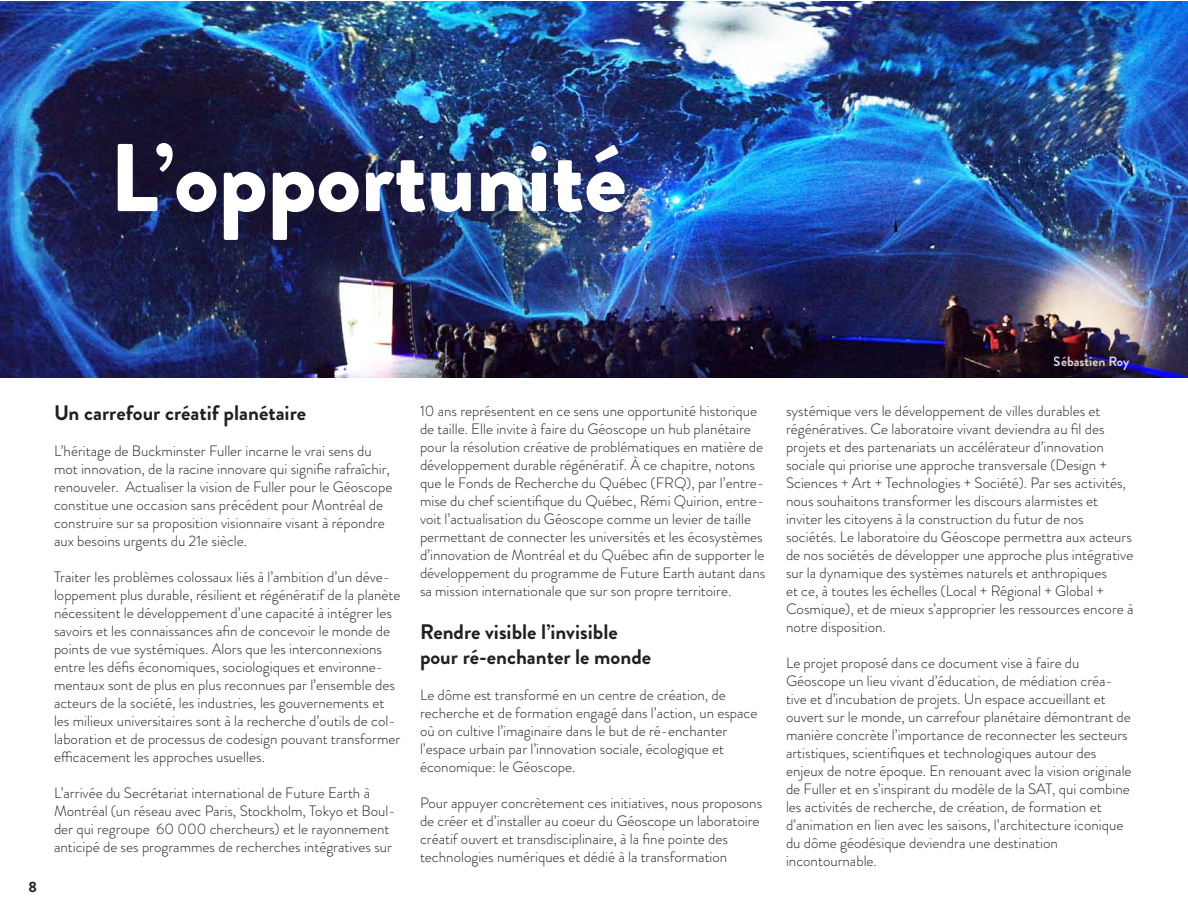
<style>
.page{position:relative;width:1188px;height:918px;background:#fff}
.page>*{position:absolute;margin:0;border:0;box-sizing:border-box;transform-origin:0 0}
.t1{font:900 96px "Brandon Grotesque";color:#fff}
.t2{font:700 21px "Brandon Grotesque";color:#231f20}
.t3{font:300 15px/18px "Brandon Grotesque";color:#231f20}
.t4{font:700 15px "Brandon Grotesque";color:#231f20}
.t5{font:700 13.5px "Brandon Grotesque";color:#f2f2f2}
</style>
<div class="page">
<img style="left:0;top:1px;width:1188px;height:377px">
<p class="t1" style="left:109px;top:110px;width:518px">L’opportunité</p>
<p class="t4" style="left:28px;top:876px;width:10px">8</p>
<p class="t2" style="left:54px;top:398px;width:254px">Un carrefour créatif planétaire</p>
<p class="t3" style="left:54px;top:442px;width:340px">L’héritage de Buckminster Fuller incarne le vrai sens du mot innovation, de la racine innovare qui signifie rafraîchir, renouveler. Actualiser la vision de Fuller pour le Géoscope constitue une occasion sans précédent pour Montréal de construire sur sa proposition visionnaire visant à répondre aux besoins urgents du 21e siècle.</p>
<p class="t3" style="left:54px;top:568px;width:348px">Traiter les problèmes colossaux liés à l’ambition d’un déve&shy;loppement plus durable, résilient et régénératif de la planète nécessitent le développement d’une capacité à intégrer les savoirs et les connaissances afin de concevoir le monde de points de vue systémiques. Alors que les interconnexions entre les défis économiques, sociologiques et environne&shy;mentaux sont de plus en plus reconnues par l’ensemble des acteurs de la société, les industries, les gouvernements et les milieux universitaires sont à la recherche d’outils de col&shy;laboration et de processus de codesign pouvant transformer efficacement les approches usuelles.</p>
<p class="t3" style="left:54px;top:784px;width:343px">L’arrivée du Secrétariat international de Future Earth à Montréal (un réseau avec Paris, Stockholm, Tokyo et Boul&shy;der qui regroupe 60 000 chercheurs) et le rayonnement anticipé de ses programmes de recherches intégratives sur</p>
<p class="t3" style="left:420px;top:401px;width:347px">10 ans représentent en ce sens une opportunité historique de taille. Elle invite à faire du Géoscope un hub planétaire pour la résolution créative de problématiques en matière de développement durable régénératif. À ce chapitre, notons que le Fonds de Recherche du Québec (FRQ), par l’entre&shy;mise du chef scientifique du Québec, Rémi Quirion, entre&shy;voit l’actualisation du Géoscope comme un levier de taille permettant de connecter les universités et les écosystèmes d’innovation de Montréal et du Québec afin de supporter le développement du programme de Future Earth autant dans sa mission internationale que sur son propre territoire.</p>
<p class="t2" style="left:420px;top:617px;width:199px">Rendre visible l’invisible</p>
<p class="t2" style="left:420px;top:642px;width:233px">pour ré-enchanter le monde</p>
<p class="t3" style="left:420px;top:686px;width:339px">Le dôme est transformé en un centre de création, de recherche et de formation engagé dans l’action, un espace où on cultive l’imaginaire dans le but de ré-enchanter l’espace urbain par l’innovation sociale, écologique et économique: le Géoscope.</p>
<p class="t3" style="left:420px;top:794px;width:344px">Pour appuyer concrètement ces initiatives, nous proposons de créer et d’installer au coeur du Géoscope un laboratoire créatif ouvert et transdisciplinaire, à la fine pointe des technologies numériques et dédié à la transformation</p>
<p class="t5" style="left:1054px;top:352px;width:77px">Sébastien Roy</p>
<p class="t3" style="left:786px;top:401px;width:349px">systémique vers le développement de villes durables et régénératives. Ce laboratoire vivant deviendra au fil des projets et des partenariats un accélérateur d’innovation sociale qui priorise une approche transversale (Design + Sciences + Art + Technologies + Société). Par ses activités, nous souhaitons transformer les discours alarmistes et inviter les citoyens à la construction du futur de nos sociétés. Le laboratoire du Géoscope permettra aux acteurs de nos sociétés de développer une approche plus intégrative sur la dynamique des systèmes naturels et anthropiques<br>et ce, à toutes les échelles (Local + Régional + Global + Cosmique), et de mieux s’approprier les ressources encore à notre disposition.</p>
<p class="t3" style="left:786px;top:653px;width:347px">Le projet proposé dans ce document vise à faire du Géoscope un lieu vivant d’éducation, de médiation créa&shy;tive et d’incubation de projets. Un espace accueillant et ouvert sur le monde, un carrefour planétaire démontrant de manière concrète l’importance de reconnecter les secteurs artistiques, scientifiques et technologiques autour des enjeux de notre époque. En renouant avec la vision originale de Fuller et en s’inspirant du modèle de la SAT, qui combine les activités de recherche, de création, de formation et d’animation en lien avec les saisons, l’architecture iconique du dôme géodésique deviendra une destination incontournable.</p>
</div>
